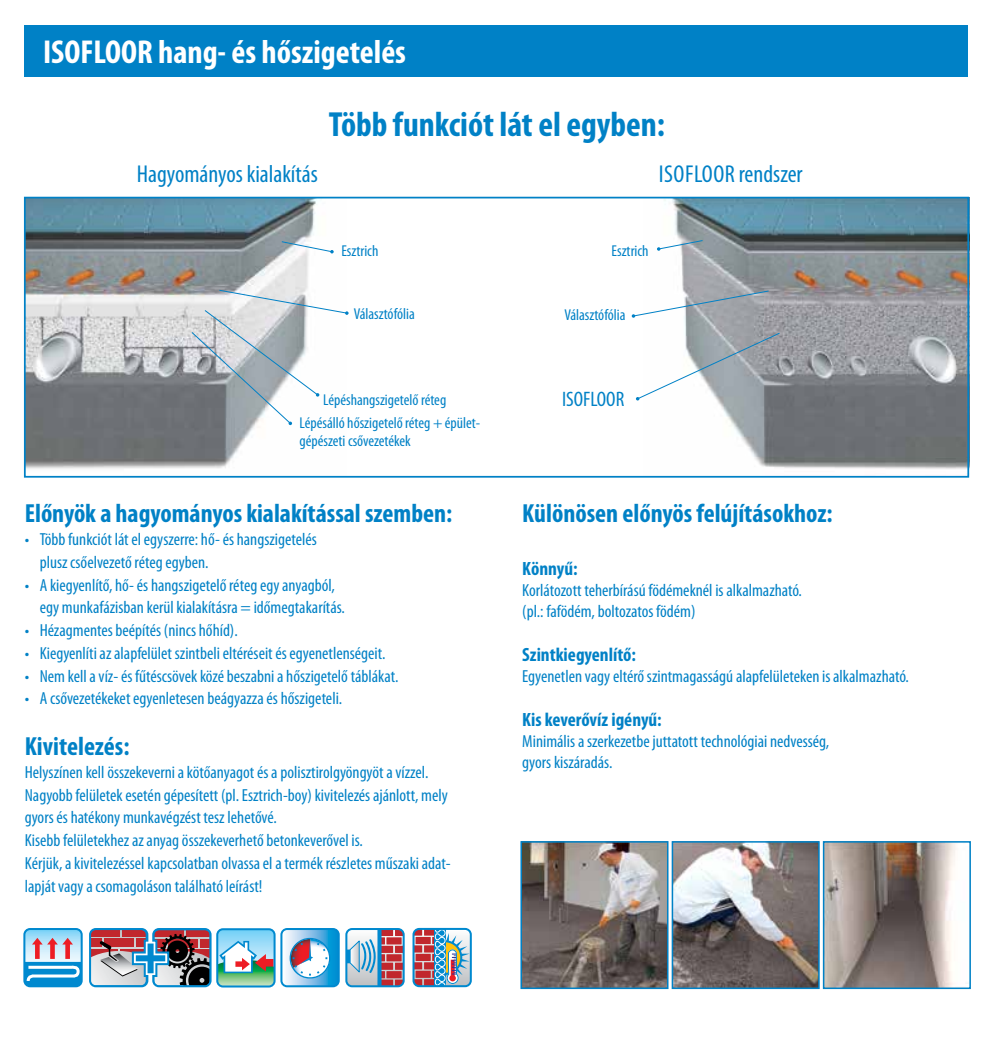
<style>
.page{position:relative;width:993px;height:1042px;background:#fff}
.page>*{position:absolute;margin:0;border:0;box-sizing:border-box;transform-origin:0 0}
.t1{font:700 condensed 35px "Myriad Pro";color:#0081c6}
.t2{font:700 condensed 33.25px "Myriad Pro";color:#fff}
.t3{font:700 condensed 26.25px "Myriad Pro";color:#0081c6}
.t4{font:condensed 24.5px "Myriad Pro";color:#0081c6}
.t5{font:condensed 21px "Myriad Pro";color:#0081c6}
.t6{font:700 condensed 19.25px "Myriad Pro";color:#0081c6}
.t7{font:condensed 17.5px/22.8px "Myriad Pro";color:#0081c6}
.t8{font:condensed 15.75px/17.5px "Myriad Pro";color:#0081c6}
</style>
<div class="page">
<img style="left:664px;top:200px;width:301px;height:269px">
<div style="left:25px;top:25px;width:942px;height:52px;background:#0081c6"></div>
<img style="left:523px;top:844px;width:142px;height:142px">
<div style="left:520px;top:841px;width:148px;height:148px;border:2px solid #0081c6"></div>
<img style="left:674px;top:844px;width:142px;height:142px">
<div style="left:671px;top:841px;width:148px;height:148px;border:2px solid #0081c6"></div>
<img style="left:825px;top:844px;width:132px;height:142px">
<div style="left:822px;top:841px;width:148px;height:148px;border:2px solid #0081c6"></div>
<img style="left:27px;top:200px;width:307px;height:269px">
<div style="left:24px;top:197px;width:944px;height:281px;border:2px solid #0081c6"></div>
<svg style="left:281px;top:241px;width:52px;height:12px"></svg>
<svg style="left:191px;top:289px;width:157px;height:136px"></svg>
<svg style="left:657px;top:239px;width:46px;height:12px"></svg>
<svg style="left:631px;top:290px;width:138px;height:28px"></svg>
<svg style="left:636px;top:332px;width:144px;height:68px"></svg>
<div style="left:23px;top:928px;width:60px;height:59px;border:2px solid #0089cf;border-radius:6px"></div>
<svg style="left:24px;top:929px;width:58px;height:57px;background:#82b4d7"></svg>
<svg style="left:89px;top:928px;width:122px;height:59px;background:#877e8d"></svg>
<div style="left:216px;top:928px;width:59px;height:59px;border:2px solid #0089cf;border-radius:6px"></div>
<svg style="left:217px;top:929px;width:57px;height:57px"></svg>
<svg style="left:280px;top:928px;width:59px;height:59px"></svg>
<svg style="left:348px;top:929px;width:56px;height:57px;background:#ae9ba9"></svg>
<div style="left:345px;top:928px;width:59px;height:59px;border:2px solid #0089cf;border-radius:6px"></div>
<svg style="left:415px;top:929px;width:55px;height:57px;background:#a6939d"></svg>
<div style="left:412px;top:928px;width:59px;height:59px;border:2px solid #0089cf;border-radius:6px"></div>
<h2 class="t2" style="left:43px;top:31px;width:364px">ISOFLOOR hang- és hőszigetelés</h2>
<h1 class="t1" style="left:329px;top:102px;width:337px">Több funkciót lát el egyben:</h1>
<h3 class="t4" style="left:137px;top:159px;width:182px">Hagyományos kialakítás</h3>
<h3 class="t4" style="left:658px;top:159px;width:145px">ISOFLOOR rendszer</h3>
<p class="t8" style="left:341px;top:242px;width:39px">Esztrich</p>
<p class="t8" style="left:611px;top:241px;width:39px">Esztrich</p>
<p class="t8" style="left:353px;top:305px;width:63px">Választófólia</p>
<p class="t8" style="left:564px;top:306px;width:63px">Választófólia</p>
<p class="t8" style="left:323px;top:391px;width:125px">Lépéshangszigetelő réteg</p>
<p class="t5" style="left:562px;top:387px;width:64px">ISOFLOOR</p>
<p class="t8" style="left:299px;top:414px;width:182px">Lépésálló hőszigetelő réteg + épület&shy;gépészeti csővezetékek</p>
<h3 class="t3" style="left:25px;top:497px;width:429px">Előnyök a hagyományos kialakítással szemben:</h3>
<p class="t7" style="left:40px;top:528px;width:279px;text-indent:-15px">• Több funkciót lát el egyszerre: hő- és hangszigetelés plusz csőelvezető réteg egyben.</p>
<p class="t7" style="left:40px;top:573px;width:307px;text-indent:-15px">• A kiegyenlítő, hő- és hangszigetelő réteg egy anyagból, egy munkafázisban kerül kialakításra = időmegtakarítás.</p>
<p class="t7" style="left:25px;top:619px;width:214px">• Hézagmentes beépítés (nincs hőhíd).</p>
<p class="t7" style="left:25px;top:641px;width:362px">• Kiegyenlíti az alapfelület szintbeli eltéréseit és egyenetlenségeit.</p>
<p class="t7" style="left:25px;top:664px;width:375px">• Nem kell a víz- és fűtéscsövek közé beszabni a hőszigetelő táblákat.</p>
<p class="t7" style="left:25px;top:687px;width:319px">• A csővezetékeket egyenletesen beágyazza és hőszigeteli.</p>
<h3 class="t3" style="left:25px;top:730px;width:106px">Kivitelezés:</h3>
<p class="t7" style="left:25px;top:760px;width:427px">Helyszínen kell összekeverni a kötőanyagot és a polisztirolgyöngyöt a vízzel.<br>Nagyobb felületek esetén gépesített (pl. Esztrich-boy) kivitelezés ajánlott, mely gyors és hatékony munkavégzést tesz lehetővé.<br>Kisebb felületekhez az anyag összekeverhető betonkeverővel is.<br>Kérjük, a kivitelezéssel kapcsolatban olvassa el a termék részletes műszaki adat&shy;lapját vagy a csomagoláson található leírást!</p>
<h3 class="t3" style="left:522px;top:497px;width:312px">Különösen előnyös felújításokhoz:</h3>
<p class="t6" style="left:522px;top:557px;width:57px">Könnyű:</p>
<p class="t7" style="left:522px;top:580px;width:281px;line-height:21px">Korlátozott teherbírású födémeknél is alkalmazható. (pl.: fafödém, boltozatos födém)</p>
<p class="t6" style="left:522px;top:643px;width:115px">Szintkiegyenlítő:</p>
<p class="t7" style="left:522px;top:665px;width:388px">Egyenetlen vagy eltérő szintmagasságú alapfelületeken is alkalmazható.</p>
<p class="t6" style="left:522px;top:708px;width:141px">Kis keverővíz igényű:</p>
<p class="t7" style="left:522px;top:731px;width:308px;line-height:21px">Minimális a szerkezetbe juttatott technológiai nedvesség, gyors kiszáradás.</p>
</div>
